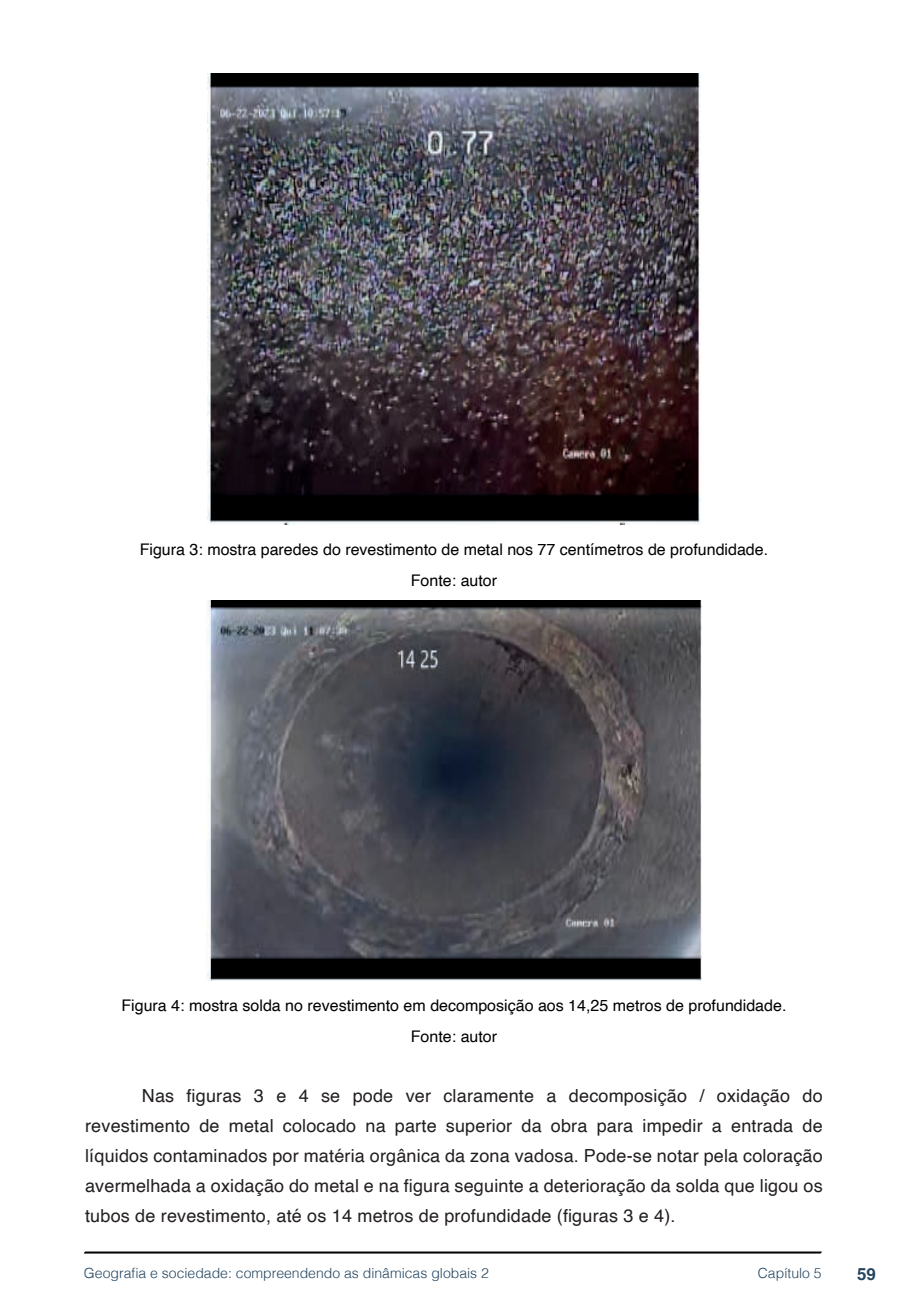
<style>
.page{position:relative;width:908px;height:1304px;background:#fff}
.page>*{position:absolute;margin:0;border:0;box-sizing:border-box;transform-origin:0 0}
.t1{font:18px/30px "Helvetica";letter-spacing:.01em;color:#231f20;text-align:justify}
.t2{font:700 16.8px "Helvetica";color:#23445f}
.t3{font:16px/30.6px "Helvetica";color:#000;text-align:center}
.t4{font:300 14px "Helvetica";color:#23445f}
</style>
<div class="page">
<svg style="left:84px;top:1251px;width:737px;height:3px;background:#515151"></svg>
<img style="left:207px;top:74px;width:493px;height:451px">
<img style="left:207px;top:600px;width:493px;height:380px">
<p class="t3" style="left:140px;top:535px;width:629px">Figura 3: mostra paredes do revestimento de metal nos 77 centímetros de profundidade.<br>Fonte: autor</p>
<p class="t3" style="left:121px;top:991px;width:666px">Figura 4: mostra solda no revestimento em decomposição aos 14,25 metros de profundidade.<br>Fonte: autor</p>
<p class="t1" style="left:85px;top:1081px;width:738px;text-indent:57px">Nas figuras 3 e 4 se pode ver claramente a decomposição / oxidação do revestimento de metal colocado na parte superior da obra para impedir a entrada de líquidos contaminados por matéria orgânica da zona vadosa. Pode-se notar pela coloração avermelhada a oxidação do metal e na figura seguinte a deterioração da solda que ligou os tubos de revestimento, até os 14 metros de profundidade (figuras 3 e 4).</p>
<p class="t4" style="left:84px;top:1261px;width:406px">Geografia e sociedade: compreendendo as dinâmicas globais 2</p>
<p class="t4" style="left:757px;top:1261px;width:65px">Capítulo 5</p>
<p class="t2" style="left:856px;top:1264px;width:20px">59</p>
</div>
